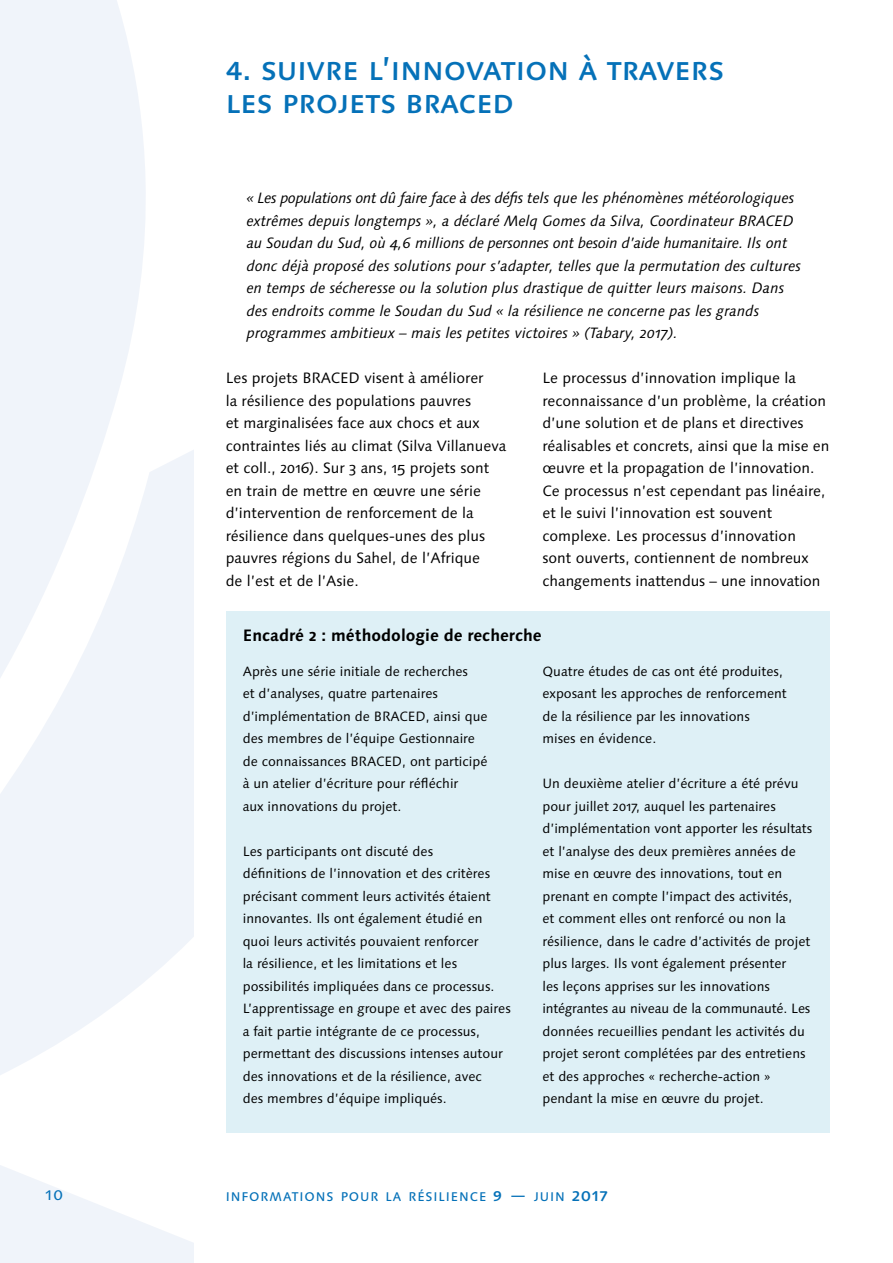
<style>
.page{position:relative;width:893px;height:1263px;background:#fff}
.page>*{position:absolute;margin:0;border:0;box-sizing:border-box;transform-origin:0 0}
.t1{font:500 33px/33px "Linotype Syntax SC";color:#0571b8}
.t2{font:18px "Linotype Syntax Os F";color:#0571b8}
.t3{font:700 16.5px "Linotype Syntax Os F";color:#000}
.t4{font:15px/22.5px "Linotype Syntax Os F";color:#000}
.t5{font:italic 15px/22.5px "Linotype Syntax Os F";color:#000}
.t6{font:13.5px/22.5px "Linotype Syntax Os F";color:#000}
.t7{font:500 12.6px "Linotype Syntax SC";letter-spacing:.07em;color:#0571b8}
.s1{font-size:18px}
</style>
<div class="page">
<svg style="left:0;top:0;width:194px;height:1263px;fill:#f0f4fa"></svg>
<div style="left:226px;top:611px;width:603px;height:522px;background:#def0f6"></div>
<h1 class="t1" style="left:226px;top:52px;width:500px">4. suivre l’innovation à travers les projets braced</h1>
<p class="t5" style="left:247px;top:187px;width:556px">« Les populations ont dû faire face à des défis tels que les phénomènes météorologiques extrêmes depuis longtemps », a déclaré Melq Gomes da Silva, Coordinateur BRACED au Soudan du Sud, où 4,6 millions de personnes ont besoin d’aide humanitaire. Ils ont donc déjà proposé des solutions pour s’adapter, telles que la permutation des cultures en temps de sécheresse ou la solution plus drastique de quitter leurs maisons. Dans des endroits comme le Soudan du Sud « la résilience ne concerne pas les grands programmes ambitieux – mais les petites victoires » (Tabary, 2017).</p>
<p class="t4" style="left:226px;top:367px;width:282px">Les projets BRACED visent à améliorer<br>la résilience des populations pauvres<br>et marginalisées face aux chocs et aux contraintes liés au climat (Silva Villanueva et coll., 2016). Sur 3 ans, 15 projets sont en train de mettre en œuvre une série d’intervention de renforcement de la résilience dans quelques-unes des plus pauvres régions du Sahel, de l’Afrique<br>de l’est et de l’Asie.</p>
<p class="t4" style="left:542px;top:367px;width:288px">Le processus d’innovation implique la reconnaissance d’un problème, la création d’une solution et de plans et directives réalisables et concrets, ainsi que la mise en œuvre et la propagation de l’innovation.<br>Ce processus n’est cependant pas linéaire, et le suivi l’innovation est souvent complexe. Les processus d’innovation<br>sont ouverts, contiennent de nombreux changements inattendus – une innovation</p>
<p class="t3" style="left:243px;top:625px;width:300px">Encadré 2 : méthodologie de recherche</p>
<p class="t6" style="left:243px;top:660px;width:246px">Après une série initiale de recherches<br>et d’analyses, quatre partenaires d’implémentation de BRACED, ainsi que des membres de l’équipe Gestionnaire de connaissances BRACED, ont participé à un atelier d’écriture pour réfléchir<br>aux innovations du projet.</p>
<p class="t6" style="left:243px;top:840px;width:270px">Les participants ont discuté des<br>définitions de l’innovation et des critères précisant comment leurs activités étaient innovantes. Ils ont également étudié en quoi leurs activités pouvaient renforcer<br>la résilience, et les limitations et les possibilités impliquées dans ce processus.<br>L’apprentissage en groupe et avec des paires a fait partie intégrante de ce processus, permettant des discussions intenses autour des innovations et de la résilience, avec<br>des membres d’équipe impliqués.</p>
<p class="t6" style="left:542px;top:660px;width:246px">Quatre études de cas ont été produites, exposant les approches de renforcement de la résilience par les innovations<br>mises en évidence.</p>
<p class="t6" style="left:542px;top:772px;width:271px">Un deuxième atelier d’écriture a été prévu pour juillet 2017, auquel les partenaires d’implémentation vont apporter les résultats et l’analyse des deux premières années de mise en œuvre des innovations, tout en prenant en compte l’impact des activités,<br>et comment elles ont renforcé ou non la résilience, dans le cadre d’activités de projet plus larges. Ils vont également présenter<br>les leçons apprises sur les innovations intégrantes au niveau de la communauté. Les données recueillies pendant les activités du projet seront complétées par des entretiens et des approches « recherche-action » pendant la mise en œuvre du projet.</p>
<h2 class="t2" style="left:46px;top:1183px;width:19px">10</h2>
<p class="t7" style="left:226px;top:1188px;width:383px">INFORMATIONS POUR LA RÉSILIENCE <span class="s1">9 —</span> JUIN <span class="s1">2017</span></p>
</div>
